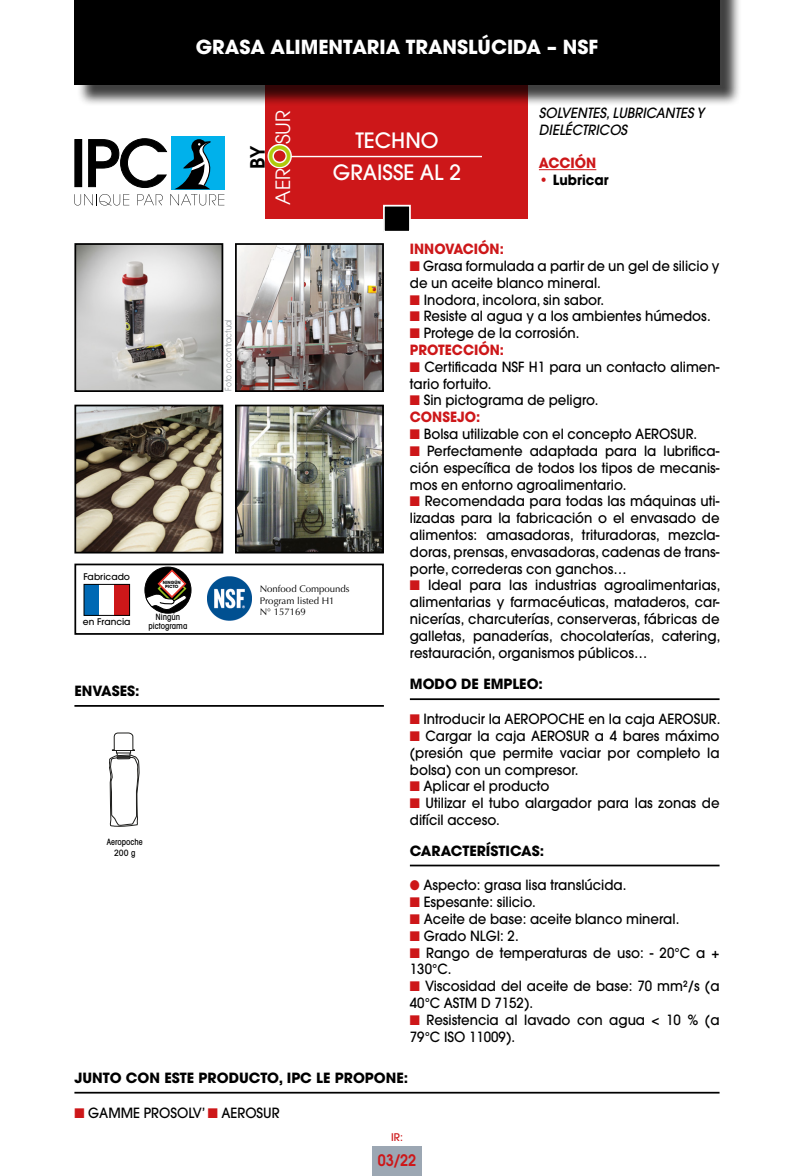
<style>
.page{position:relative;width:794px;height:1176px;background:#fff}
.page>*{position:absolute;margin:0;border:0;box-sizing:border-box;transform-origin:0 0}
.t1{font:500 21px "Avant Garde";color:#fff}
.t2{font:19.6px "Avant Garde";color:#fff}
.t3{font:600 19.6px "Avant Garde";color:#000}
.t4{font:700 19.25px "Avant Garde";color:#fff}
.t5{font:600 15.75px "Avant Garde";color:#cd1719;scale:.9 1}
.t6{font:500 14px/16.8px "Avant Garde";color:#000;scale:.95 1}
.t7{font:700 14px "Avant Garde";color:#000}
.t8{font:700 14px "Avant Garde";color:#cd1719;scale:.95 1}
.t9{font:italic 500 14px/16.8px "Avant Garde";color:#000;scale:.95 1}
.t10{font:700 14px "Avant Garde";color:#000;scale:.95 1}
.t11{font:500 10.5px "Avant Garde";color:#cd1719}
.t12{font:9.62px "Optima";color:#000}
.t13{font:500 9.1px "Avant Garde";color:#000}
.t14{font:500 condensed 8.75px "Avant Garde";color:#000}
.t15{font:8.75px "Avant Garde";color:#91989c;scale:.85 1}
.t16{font:700 4.38px/4.5px "Avant Garde";color:#000;text-align:center}
.s1{font-weight:600;font-size:28px}
.s2{color:#cd1719}
</style>
<div class="page">
<div style="left:74px;top:563px;width:310px;height:72px;border:2px solid #000"></div>
<div style="left:266px;top:79px;width:262px;height:140px;background:#cd1719"></div>
<div style="left:77px;top:0;width:664px;height:106px;background:#000;opacity:.75"></div>
<div style="left:74px;top:0;width:645px;height:84px;background:#000"></div>
<div style="left:372px;top:1146px;width:50px;height:30px;background:#9ca7b3"></div>
<div style="left:171px;top:136px;width:53px;height:53px;background:#00b1eb"></div>
<svg style="left:74px;top:138px;width:150px;height:67px"></svg>
<div style="left:384px;top:206px;width:26px;height:26px;background:#000"></div>
<div style="left:383px;top:205px;width:28px;height:28px;border:2px solid #fff"></div>
<hr style="left:539px;top:169px;width:57px;height:1px;background:#cd1719">
<div style="left:84px;top:584px;width:15px;height:31px;background:#0069b4"></div>
<div style="left:114px;top:584px;width:16px;height:31px;background:#cd1719"></div>
<div style="left:84px;top:584px;width:46px;height:32px;border:1px solid #000"></div>
<hr style="left:74px;top:705px;width:310px;height:2px;background:#000">
<hr style="left:410px;top:698px;width:309px;height:2px;background:#000">
<hr style="left:410px;top:864px;width:309px;height:2px;background:#000">
<hr style="left:74px;top:1092px;width:645px;height:1px;background:#000">
<img style="left:77px;top:246px;width:143px;height:143px">
<div style="left:74px;top:243px;width:149px;height:149px;border:2px solid #000"></div>
<img style="left:77px;top:408px;width:143px;height:142px">
<div style="left:74px;top:405px;width:149px;height:148px;border:2px solid #000"></div>
<img style="left:238px;top:246px;width:143px;height:143px">
<div style="left:235px;top:243px;width:149px;height:149px;border:2px solid #000"></div>
<img style="left:238px;top:408px;width:143px;height:142px">
<div style="left:235px;top:405px;width:149px;height:148px;border:2px solid #000"></div>
<svg style="left:109px;top:733px;width:30px;height:93px"></svg>
<img style="left:207px;top:576px;width:44px;height:45px">
<hr style="left:291px;top:156px;width:191px;height:1px;background:#fff">
<div style="left:145px;top:567px;width:46px;height:46px;background:#000;border-radius:50%"></div>
<div style="left:145px;top:567px;width:46px;height:46px;border:1px solid #000;border-radius:50%"></div>
<svg style="left:146px;top:569px;width:41px;height:42px"></svg>
<p class="t4" style="left:196px;top:35px;width:404px">GRASA ALIMENTARIA TRANSLÚCIDA – NSF</p>
<p class="t13" style="left:83px;top:571px;width:48px">Fabricado</p>
<p class="t13" style="left:83px;top:616px;width:49px">en Francia</p>
<p class="t16" style="left:163px;top:580px;width:19px">NINGÚN<br>PICTO</p>
<p class="t14" style="left:156px;top:612px;width:26px">Ningún</p>
<p class="t14" style="left:148px;top:620px;width:40px">pictograma</p>
<p class="t7" style="left:74px;top:682px;width:67px">ENVASES:</p>
<p class="t14" style="left:107px;top:836px;width:37px">Aeropoche</p>
<p class="t14" style="left:114px;top:847px;width:23px">200 g</p>
<p class="t15" style="left:223px;top:391px;width:86px;rotate:-90deg">Foto no contractual</p>
<p class="t2" style="left:271px;top:205px;width:96px;rotate:-90deg">AER<span class="s1">O</span>SUR</p>
<p class="t3" style="left:245px;top:169px;width:25px;rotate:-90deg">BY</p>
<p class="t1" style="left:355px;top:128px;width:85px">TECHNO</p>
<p class="t1" style="left:333px;top:159px;width:130px">GRAISSE AL 2</p>
<p class="t9" style="left:539px;top:104px;width:176px">SOLVENTES, LUBRICANTES Y<br>DIELÉCTRICOS</p>
<p class="t8" style="left:539px;top:154px;width:62px">ACCIÓN</p>
<p class="t10" style="left:539px;top:171px;width:75px"><span class="s2">•</span> Lubricar</p>
<p class="t12" style="left:260px;top:583px;width:91px">Nonfood Compounds</p>
<p class="t12" style="left:260px;top:595px;width:76px">Program listed H1</p>
<p class="t12" style="left:260px;top:606px;width:48px">N° 157169</p>
<p class="t8" style="left:410px;top:240px;width:100px">INNOVACIÓN:</p>
<p class="t6" style="left:410px;top:257px;width:327px"><span class="s2">■</span> Grasa formulada a partir de un gel de silicio y de un aceite blanco mineral.</p>
<p class="t6" style="left:410px;top:291px;width:206px"><span class="s2">■</span> Inodora, incolora, sin sabor.</p>
<p class="t6" style="left:410px;top:308px;width:318px"><span class="s2">■</span> Resiste al agua y a los ambientes húmedos.</p>
<p class="t6" style="left:410px;top:325px;width:180px"><span class="s2">■</span> Protege de la corrosión.</p>
<p class="t8" style="left:410px;top:341px;width:101px">PROTECCIÓN:</p>
<p class="t6" style="left:410px;top:358px;width:327px"><span class="s2">■</span> Certificada NSF H1 para un contacto alimen&shy;tario fortuito.</p>
<p class="t6" style="left:410px;top:392px;width:200px"><span class="s2">■</span> Sin pictograma de peligro.</p>
<p class="t8" style="left:410px;top:408px;width:76px">CONSEJO:</p>
<p class="t6" style="left:410px;top:425px;width:304px"><span class="s2">■</span> Bolsa utilizable con el concepto AEROSUR.</p>
<p class="t6" style="left:410px;top:442px;width:327px;text-align:justify"><span class="s2">■</span> Perfectamente adaptada para la lubrifica&shy;ción específica de todos los tipos de mecanis&shy;mos en entorno agroalimentario.</p>
<p class="t6" style="left:410px;top:493px;width:327px;text-align:justify"><span class="s2">■</span> Recomendada para todas las máquinas uti&shy;lizadas para la fabricación o el envasado de alimentos: amasadoras, trituradoras, mezcla&shy;doras, prensas, envasadoras, cadenas de trans&shy;porte, correderas con ganchos…</p>
<p class="t6" style="left:410px;top:577px;width:328px;text-align:justify"><span class="s2">■</span> Ideal para las industrias agroalimentarias, alimentarias y farmacéuticas, mataderos, car&shy;nicerías, charcuterías, conserveras, fábricas de galletas, panaderías, chocolaterías, catering, restauración, organismos públicos…</p>
<p class="t7" style="left:410px;top:675px;width:135px">MODO DE EMPLEO:</p>
<p class="t6" style="left:410px;top:710px;width:328px"><span class="s2">■</span> Introducir la AEROPOCHE en la caja AEROSUR.</p>
<p class="t6" style="left:410px;top:727px;width:327px;text-align:justify"><span class="s2">■</span> Cargar la caja AEROSUR a 4 bares máximo (presión que permite vaciar por completo la bolsa) con un compresor.</p>
<p class="t6" style="left:410px;top:778px;width:148px"><span class="s2">■</span> Aplicar el producto</p>
<p class="t6" style="left:410px;top:794px;width:327px"><span class="s2">■</span> Utilizar el tubo alargador para las zonas de difícil acceso.</p>
<p class="t7" style="left:410px;top:841px;width:136px">CARACTERÍSTICAS:</p>
<p class="t6" style="left:410px;top:877px;width:229px"><span class="s2">●</span> Aspecto: grasa lisa translúcida.</p>
<p class="t6" style="left:410px;top:894px;width:134px"><span class="s2">■</span> Espesante: silicio.</p>
<p class="t6" style="left:410px;top:910px;width:285px"><span class="s2">■</span> Aceite de base: aceite blanco mineral.</p>
<p class="t6" style="left:410px;top:927px;width:116px"><span class="s2">■</span> Grado NLGI: 2.</p>
<p class="t6" style="left:410px;top:944px;width:327px"><span class="s2">■</span> Rango de temperaturas de uso: - 20°C a +<br>130°C.</p>
<p class="t6" style="left:410px;top:978px;width:327px"><span class="s2">■</span> Viscosidad del aceite de base: 70 mm²/s (a<br>40°C ASTM D 7152).</p>
<p class="t6" style="left:410px;top:1011px;width:327px"><span class="s2">■</span> Resistencia al lavado con agua &lt; 10 % (a<br>79°C ISO 11009).</p>
<p class="t7" style="left:74px;top:1068px;width:335px">JUNTO CON ESTE PRODUCTO, IPC LE PROPONE:</p>
<p class="t6" style="left:74px;top:1104px;width:218px"><span class="s2">■</span> GAMME PROSOLV’ <span class="s2">■</span> AEROSUR</p>
<p class="t11" style="left:391px;top:1131px;width:13px">IR:</p>
<p class="t5" style="left:378px;top:1150px;width:44px">03/22</p>
</div>
